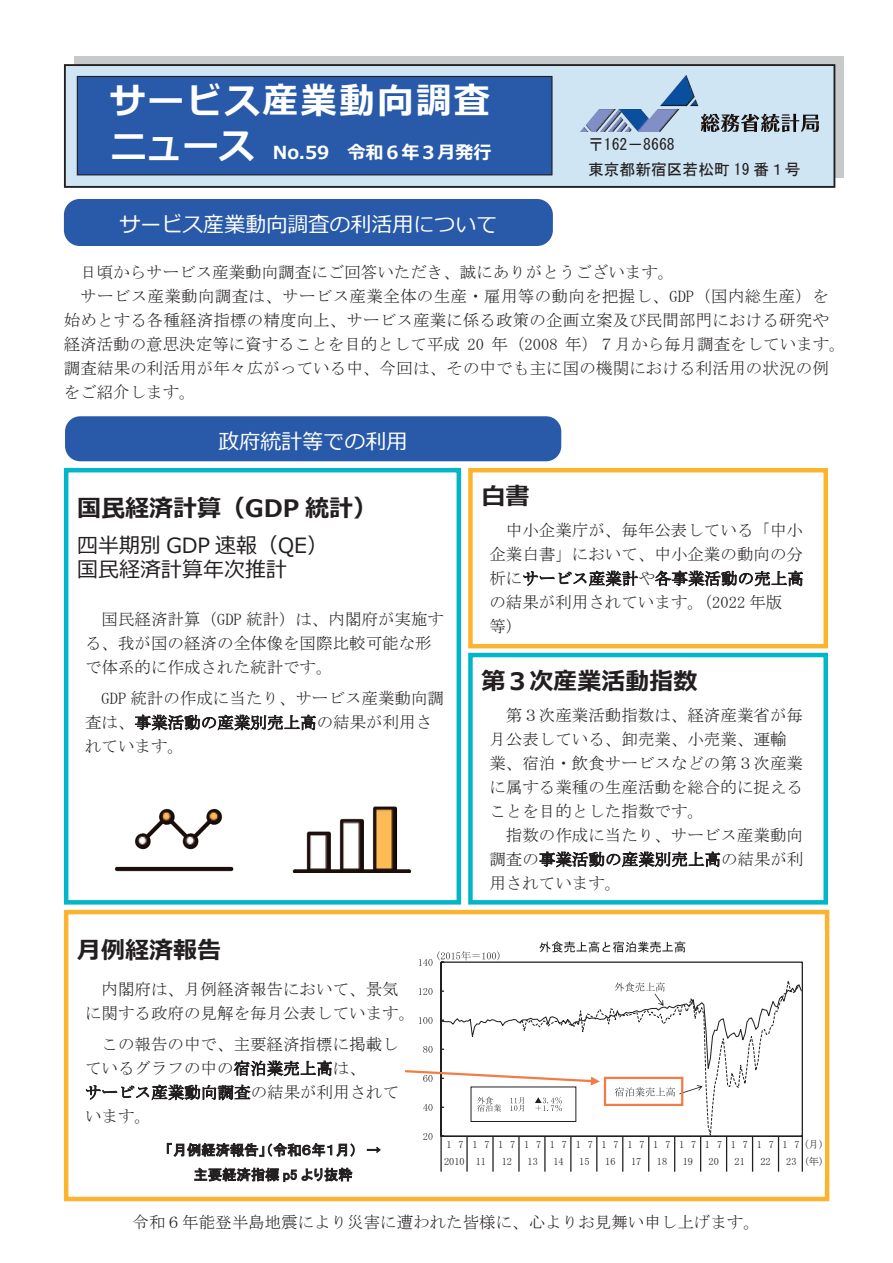
<style>
.page{position:relative;width:893px;height:1263px;background:#fff}
.page>*{position:absolute;margin:0;border:0;box-sizing:border-box;transform-origin:0 0}
.t1{font:700 36px "Meiryo";letter-spacing:.06em;color:#fff}
.t2{font:700 24px "Meiryo";color:#231f20}
.t3{font:21px "Meiryo";color:#fff}
.t4{font:21px/24px "Meiryo";color:#231f20}
.t5{font:700 18px "Meiryo";color:#fff}
.t6{font:16.5px/24px "MS Mincho";letter-spacing:.005em;color:#231f20}
.t7{font:15.75px/24.6px "MS Gothic";color:#231f20}
.t8{font:14.25px/24.6px "MS P Gothic";letter-spacing:.005em;color:#231f20;text-align:center}
.t9{font:10.35px/17.1px "MS P Mincho";letter-spacing:.67em;color:#231f20}
.t10{font:10.35px "MS P Mincho";color:#231f20}
.s1{font-size:36px}
</style>
<div class="page">
<div style="left:74px;top:56px;width:769px;height:122px;background:#c8c9cb"></div>
<div style="left:65px;top:65px;width:769px;height:122px;background:#cfe5f3"></div>
<div style="left:64px;top:64px;width:771px;height:124px;border:2px solid #231f20"></div>
<div style="left:77px;top:76px;width:475px;height:99px;background:#285aa9"></div>
<div style="left:77px;top:76px;width:475px;height:99px;border:1px solid #231f20"></div>
<div style="left:66px;top:201px;width:485px;height:43px;background:#285aa9;border-radius:14px"></div>
<div style="left:64px;top:199px;width:489px;height:47px;border:4px solid #285aa9;border-radius:14px"></div>
<img style="left:581px;top:75px;width:237px;height:57px">
<div style="left:67px;top:418px;width:492px;height:41px;background:#285aa9;border-radius:13px"></div>
<div style="left:65px;top:416px;width:496px;height:45px;border:4px solid #285aa9;border-radius:13px"></div>
<div style="left:64px;top:468px;width:397px;height:436px;border:4px solid #01b6c9"></div>
<div style="left:64px;top:910px;width:765px;height:291px;border:4px solid #fcb42e"></div>
<div style="left:468px;top:468px;width:360px;height:180px;border:4px solid #fcb42e"></div>
<div style="left:468px;top:653px;width:360px;height:251px;border:4px solid #01b6c9"></div>
<img style="left:115px;top:806px;width:295px;height:66px">
<div style="left:404px;top:931px;width:421px;height:248px;background:#fff"></div>
<svg style="left:440px;top:961px;width:363px;height:211px"></svg>
<svg style="left:519px;top:975px;width:281px;height:166px"></svg>
<svg style="left:423px;top:1133px;width:9px;height:7px"></svg>
<svg style="left:539px;top:941px;width:146px;height:12px"></svg>
<svg style="left:419px;top:951px;width:80px;height:15px"></svg>
<div style="left:471px;top:1086px;width:105px;height:36px;border:1px solid #231f20"></div>
<svg style="left:405px;top:982px;width:398px;height:130px"></svg>
<div style="left:604px;top:1077px;width:79px;height:29px;border:2px solid #f47c44"></div>
<h1 class="t1" style="left:110px;top:76px;width:382px">サービス産業動向調査</h1>
<p class="t5" style="left:111px;top:140px;width:382px"><span class="s1">ニュース</span> No.59 令和６年３月発行</p>
<p class="t3" style="left:119px;top:210px;width:379px">サービス産業動向調査の利活用について</p>
<p class="t7" style="left:588px;top:132px;width:214px">〒162－8668<br>東京都新宿区若松町 19 番１号</p>
<p class="t6" style="left:80px;top:260px;width:596px">日頃からサービス産業動向調査にご回答いただき、誠にありがとうございます。</p>
<p class="t6" style="left:80px;top:284px;width:750px">サービス産業動向調査は、サービス産業全体の生産・雇用等の動向を把握し、GDP（国内総生産）を</p>
<p class="t6" style="left:64px;top:308px;width:767px">始めとする各種経済指標の精度向上、サービス産業に係る政策の企画立案及び民間部門における研究や</p>
<p class="t6" style="left:64px;top:332px;width:783px">経済活動の意思決定等に資することを目的として平成 20 年（2008 年）７月から毎月調査をしています。</p>
<p class="t6" style="left:64px;top:356px;width:767px">調査結果の利活用が年々広がっている中、今回は、その中でも主に国の機関における利活用の状況の例</p>
<p class="t6" style="left:64px;top:380px;width:134px">をご紹介します。</p>
<p class="t3" style="left:219px;top:427px;width:190px">政府統計等での利用</p>
<h2 class="t2" style="left:77px;top:491px;width:302px">国民経済計算（GDP 統計）</h2>
<p class="t4" style="left:77px;top:534px;width:252px">四半期別 GDP 速報（QE）国民経済計算年次推計</p>
<p class="t6" style="left:85px;top:607px;width:360px;text-indent:16px">国民経済計算（GDP 統計）は、内閣府が実施する、我が国の経済の全体像を国際比較可能な形で体系的に作成された統計です。</p>
<p class="t6" style="left:85px;top:686px;width:360px;text-indent:16px">GDP 統計の作成に当たり、サービス産業動向調査は、事業活動の産業別売上高の結果が利用されています。</p>
<h2 class="t2" style="left:77px;top:933px;width:146px">月例経済報告</h2>
<p class="t6" style="left:85px;top:977px;width:332px;text-align:center">内閣府は、月例経済報告において、景気<br>に関する政府の見解を毎月公表しています。</p>
<p class="t6" style="left:85px;top:1032px;width:316px;text-indent:16px">この報告の中で、主要経済指標に掲載しているグラフの中の宿泊業売上高は、<br>サービス産業動向調査の結果が利用されています。</p>
<h2 class="t2" style="left:481px;top:479px;width:50px">白書</h2>
<p class="t6" style="left:489px;top:518px;width:316px;text-indent:16px">中小企業庁が、毎年公表している「中小企業白書」において、中小企業の動向の分析にサービス産業計や各事業活動の売上高の結果が利用されています。（2022 年版<br>等）</p>
<h2 class="t2" style="left:481px;top:664px;width:218px">第３次産業活動指数</h2>
<p class="t6" style="left:489px;top:703px;width:315px;text-indent:16px">第３次産業活動指数は、経済産業省が毎月公表している、卸売業、小売業、運輸業、宿泊・飲食サービスなどの第３次産業に属する業種の生産活動を総合的に捉えることを目的とした指数です。</p>
<p class="t6" style="left:489px;top:823px;width:316px;text-align:justify;text-indent:16px">指数の作成に当たり、サービス産業動向調査の事業活動の産業別売上高の結果が利用されています。</p>
<p class="t9" style="left:444px;top:1136px;width:380px">1　7 17 1　7 17 1　7 17 1　7 17 1　7 17 1　7 17 1　7 17(月)<br>2010 11</p>
<p class="t8" style="left:166px;top:1137px;width:217px">「月例経済報告」（令和６年１月） →主要経済指標 p5 より抜粋</p>
<p class="t6" style="left:133px;top:1210px;width:629px">令和６年能登半島地震により災害に遭われた皆様に、心よりお見舞い申し上げます。</p>
<p class="t10" style="left:502px;top:1156px;width:12px">12</p>
<p class="t10" style="left:528px;top:1156px;width:12px">13</p>
<p class="t10" style="left:553px;top:1156px;width:12px">14</p>
<p class="t10" style="left:579px;top:1156px;width:12px">15</p>
<p class="t10" style="left:605px;top:1156px;width:12px">16</p>
<p class="t10" style="left:631px;top:1156px;width:12px">17</p>
<p class="t10" style="left:657px;top:1156px;width:12px">18</p>
<p class="t10" style="left:683px;top:1156px;width:12px">19</p>
<p class="t10" style="left:709px;top:1156px;width:12px">20</p>
<p class="t10" style="left:734px;top:1156px;width:12px">21</p>
<p class="t10" style="left:760px;top:1156px;width:12px">22</p>
<p class="t10" style="left:786px;top:1156px;width:38px">23 (年)</p>
</div>
